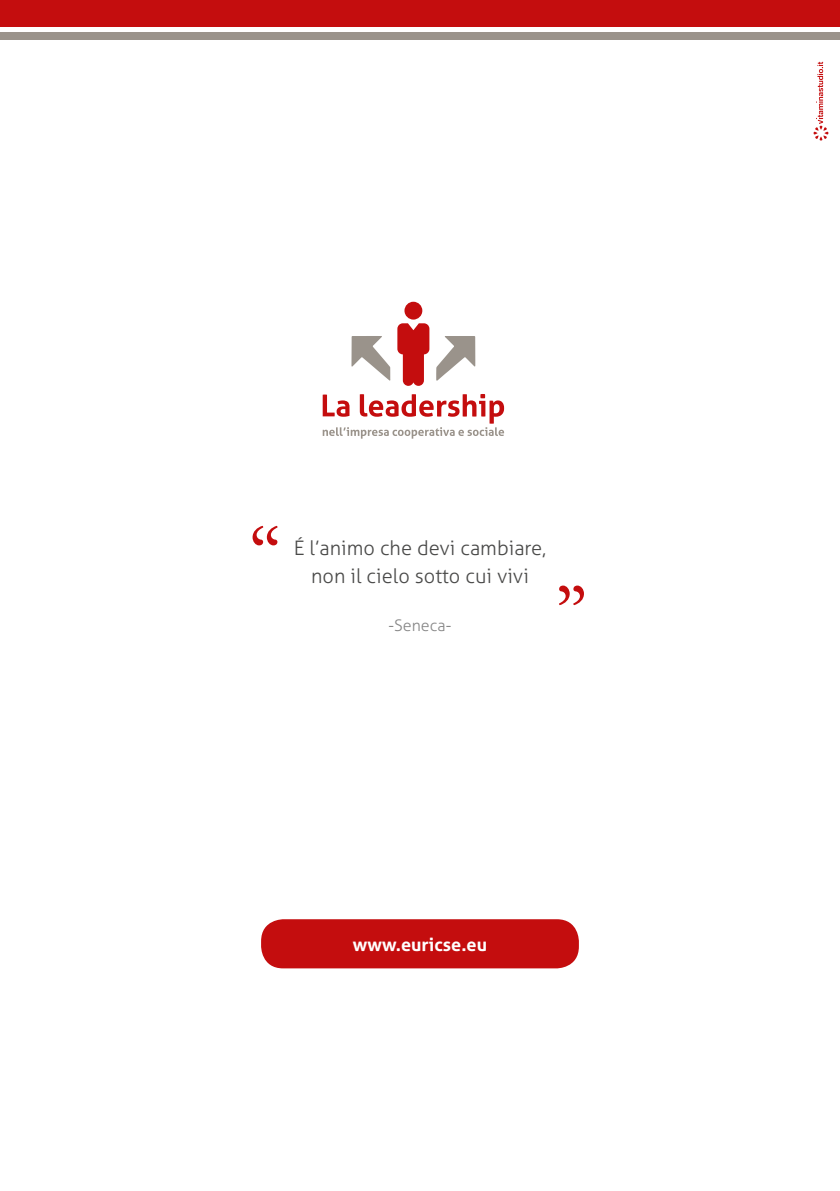
<style>
.page{position:relative;width:840px;height:1191px;background:#fff}
.page>*{position:absolute;margin:0;border:0;box-sizing:border-box;transform-origin:0 0}
.t1{font:300 20px/28px "Aller";color:#4a4a49;text-align:center}
.t2{font:700 18px "Aller";color:#fff}
.t3{font:300 16px "Aller";color:#878787}
</style>
<div class="page">
<svg style="left:813px;top:62px;width:14px;height:78px"></svg>
<div style="left:261px;top:919px;width:317px;height:49px;background:#c40d0e;border-radius:22px"></div>
<svg style="left:252px;top:526px;width:25px;height:19px"></svg>
<svg style="left:559px;top:585px;width:24px;height:20px"></svg>
<div style="left:0;top:32px;width:839px;height:7px;background:#9a938b"></div>
<div style="left:0;top:0;width:839px;height:27px;background:#c40d0e"></div>
<svg style="left:436px;top:336px;width:39px;height:45px"></svg>
<svg style="left:351px;top:336px;width:39px;height:45px"></svg>
<svg style="left:397px;top:323px;width:32px;height:63px"></svg>
<div style="left:404px;top:302px;width:18px;height:17px;background:#c40d0e;border-radius:50%"></div>
<svg style="left:322px;top:394px;width:182px;height:45px"></svg>
<p class="t1" style="left:293px;top:534px;width:254px">É l’animo che devi cambiare, non il cielo sotto cui vivi</p>
<p class="t3" style="left:388px;top:616px;width:64px">-Seneca-</p>
<p class="t2" style="left:353px;top:933px;width:135px">www.euricse.eu</p>
</div>
